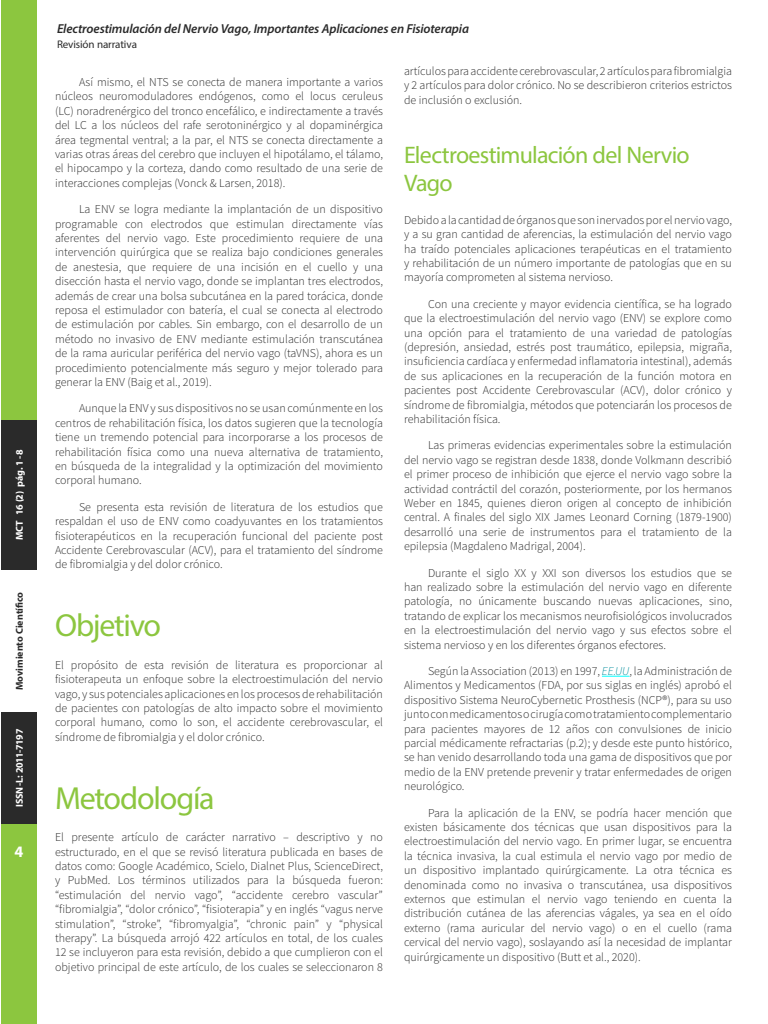
<style>
.page{position:relative;width:768px;height:1024px;background:#fff}
.page>*{position:absolute;margin:0;border:0;box-sizing:border-box;transform-origin:0 0}
.t1{font:32px "Myriad Pro";letter-spacing:-.035em;color:#8cc63f}
.t2{font:24px/28.8px "Myriad Pro";letter-spacing:-.03em;color:#8cc63f}
.t3{font:700 16px "Myriad Pro";color:#fff}
.t4{font:italic 600 13px "Myriad Pro";letter-spacing:-.01em;color:#2a2a2a}
.t5{font:300 12px/14.4px "Source Sans Pro";color:#2a2a2a;text-align:justify}
.t6{font:11.1px "Myriad Pro";letter-spacing:-.01em;color:#2a2a2a}
.t7{font:700 10px "Myriad Pro";letter-spacing:-.01em;color:#fff}
.t8{font:700 10px "Myriad Pro";color:#2a2a2a}
.s1{font-style:italic;color:#09909f}
</style>
<div class="page">
<div style="left:1px;top:712px;width:36px;height:312px;background:#8cc63f"></div>
<div style="left:1px;top:0;width:36px;height:570px;background:#8cc63f"></div>
<div style="left:1px;top:420px;width:36px;height:150px;background:#2a2a2a"></div>
<div style="left:1px;top:712px;width:36px;height:112px;background:#2a2a2a"></div>
<svg style="left:602px;top:676px;width:27px;height:1px"></svg>
<p class="t7" style="left:13px;top:540px;width:92px;rotate:-90deg">MCT 16 (2) pág. 1-8</p>
<p class="t8" style="left:13px;top:690px;width:100px;rotate:-90deg">Movimiento Científico</p>
<p class="t7" style="left:13px;top:807px;width:80px;rotate:-90deg">ISSN-L: 2011-7197</p>
<h3 class="t3" style="left:15px;top:841px;width:10px">4</h3>
<p class="t4" style="left:57px;top:20px;width:414px">Electroestimulación del Nervio Vago, Importantes Aplicaciones en Fisioterapia</p>
<p class="t6" style="left:57px;top:38px;width:82px">Revisión narrativa</p>
<p class="t5" style="left:55px;top:75px;width:330px;text-indent:24px">Así mismo, el NTS se conecta de manera importante a varios núcleos neuromoduladores endógenos, como el locus ceruleus (LC) noradrenérgico del tronco encefálico, e indirectamente a través del LC a los núcleos del rafe serotoninérgico y al dopaminérgica área tegmental ventral; a la par, el NTS se conecta directamente a varias otras áreas del cerebro que incluyen el hipotálamo, el tálamo, el hipocampo y la corteza, dando como resultado de una serie de interacciones complejas (Vonck &amp; Larsen, 2018).</p>
<p class="t5" style="left:55px;top:202px;width:330px;text-indent:24px">La ENV se logra mediante la implantación de un dispositivo programable con electrodos que estimulan directamente vías aferentes del nervio vago. Este procedimiento requiere de una intervención quirúrgica que se realiza bajo condiciones generales de anestesia, que requiere de una incisión en el cuello y una disección hasta el nervio vago, donde se implantan tres electrodos, además de crear una bolsa subcutánea en la pared torácica, donde reposa el estimulador con batería, el cual se conecta al electrodo de estimulación por cables. Sin embargo, con el desarrollo de un método no invasivo de ENV mediante estimulación transcutánea de la rama auricular periférica del nervio vago (taVNS), ahora es un procedimiento potencialmente más seguro y mejor tolerado para generar la ENV (Baig et al., 2019).</p>
<p class="t5" style="left:55px;top:401px;width:330px;text-indent:24px">Aunque la ENV y sus dispositivos no se usan comúnmente en los centros de rehabilitación física, los datos sugieren que la tecnología tiene un tremendo potencial para incorporarse a los procesos de rehabilitación física como una nueva alternativa de tratamiento, en búsqueda de la integralidad y la optimización del movimiento corporal humano.</p>
<p class="t5" style="left:55px;top:500px;width:330px;text-indent:24px">Se presenta esta revisión de literatura de los estudios que respaldan el uso de ENV como coadyuvantes en los tratamientos fisioterapéuticos en la recuperación funcional del paciente post Accidente Cerebrovascular (ACV), para el tratamiento del síndrome de fibromialgia y del dolor crónico.</p>
<p class="t5" style="left:404px;top:64px;width:330px">artículos para accidente cerebrovascular, 2 artículos para fibromialgia y 2 artículos para dolor crónico. No se describieron criterios estrictos de inclusión o exclusión.</p>
<h2 class="t2" style="left:404px;top:140px;width:287px">Electroestimulación del Nervio<br>Vago</h2>
<p class="t5" style="left:404px;top:213px;width:330px">Debido a la cantidad de órganos que son inervados por el nervio vago, y a su gran cantidad de aferencias, la estimulación del nervio vago ha traído potenciales aplicaciones terapéuticas en el tratamiento y rehabilitación de un número importante de patologías que en su mayoría comprometen al sistema nervioso.</p>
<p class="t5" style="left:404px;top:297px;width:330px;text-indent:24px">Con una creciente y mayor evidencia científica, se ha logrado que la electroestimulación del nervio vago (ENV) se explore como una opción para el tratamiento de una variedad de patologías (depresión, ansiedad, estrés post traumático, epilepsia, migraña, insuficiencia cardíaca y enfermedad inflamatoria intestinal), además de sus aplicaciones en la recuperación de la función motora en pacientes post Accidente Cerebrovascular (ACV), dolor crónico y síndrome de fibromialgia, métodos que potenciarán los procesos de rehabilitación física.</p>
<p class="t5" style="left:404px;top:438px;width:330px;text-indent:24px">Las primeras evidencias experimentales sobre la estimulación del nervio vago se registran desde 1838, donde Volkmann describió el primer proceso de inhibición que ejerce el nervio vago sobre la actividad contráctil del corazón, posteriormente, por los hermanos Weber en 1845, quienes dieron origen al concepto de inhibición central. A finales del siglo XIX James Leonard Corning (1879-1900) desarrolló una serie de instrumentos para el tratamiento de la epilepsia (Magdaleno Madrigal, 2004).</p>
<p class="t5" style="left:404px;top:565px;width:330px;text-indent:24px">Durante el siglo XX y XXI son diversos los estudios que se han realizado sobre la estimulación del nervio vago en diferente patología, no únicamente buscando nuevas aplicaciones, sino, tratando de explicar los mecanismos neurofisiológicos involucrados en la electroestimulación del nervio vago y sus efectos sobre el sistema nervioso y en los diferentes órganos efectores.</p>
<p class="t5" style="left:404px;top:664px;width:330px;text-indent:24px">Según la Association (2013) en 1997, <span class="s1">EE.UU</span>, la Administración de Alimentos y Medicamentos (FDA, por sus siglas en inglés) aprobó el dispositivo Sistema NeuroCybernetic Prosthesis (NCP®), para su uso junto con medicamentos o cirugía como tratamiento complementario para pacientes mayores de 12 años con convulsiones de inicio parcial médicamente refractarias (p.2); y desde este punto histórico, se han venido desarrollando toda una gama de dispositivos que por medio de la ENV pretende prevenir y tratar enfermedades de origen neurológico.</p>
<p class="t5" style="left:404px;top:805px;width:330px;text-indent:24px">Para la aplicación de la ENV, se podría hacer mención que existen básicamente dos técnicas que usan dispositivos para la electroestimulación del nervio vago. En primer lugar, se encuentra la técnica invasiva, la cual estimula el nervio vago por medio de un dispositivo implantado quirúrgicamente. La otra técnica es denominada como no invasiva o transcutánea, usa dispositivos externos que estimulan el nervio vago teniendo en cuenta la distribución cutánea de las aferencias vágales, ya sea en el oído externo (rama auricular del nervio vago) o en el cuello (rama cervical del nervio vago), soslayando así la necesidad de implantar quirúrgicamente un dispositivo (Butt et al., 2020).</p>
<h1 class="t1" style="left:55px;top:606px;width:108px">Objetivo</h1>
<p class="t5" style="left:55px;top:658px;width:330px">El propósito de esta revisión de literatura es proporcionar al fisioterapeuta un enfoque sobre la electroestimulación del nervio vago, y sus potenciales aplicaciones en los procesos de rehabilitación de pacientes con patologías de alto impacto sobre el movimiento corporal humano, como lo son, el accidente cerebrovascular, el síndrome de fibromialgia y el dolor crónico.</p>
<h1 class="t1" style="left:55px;top:778px;width:161px">Metodología</h1>
<p class="t5" style="left:55px;top:830px;width:330px">El presente artículo de carácter narrativo – descriptivo y no estructurado, en el que se revisó literatura publicada en bases de datos como: Google Académico, Scielo, Dialnet Plus, ScienceDirect, y PubMed. Los términos utilizados para la búsqueda fueron: “estimulación del nervio vago”, “accidente cerebro vascular” “fibromialgia”, “dolor crónico”, “fisioterapia” y en inglés “vagus nerve stimulation”, “stroke”, “fibromyalgia”, “chronic pain” y “physical therapy”. La búsqueda arrojó 422 artículos en total, de los cuales 12 se incluyeron para esta revisión, debido a que cumplieron con el objetivo principal de este artículo, de los cuales se seleccionaron 8</p>
</div>
